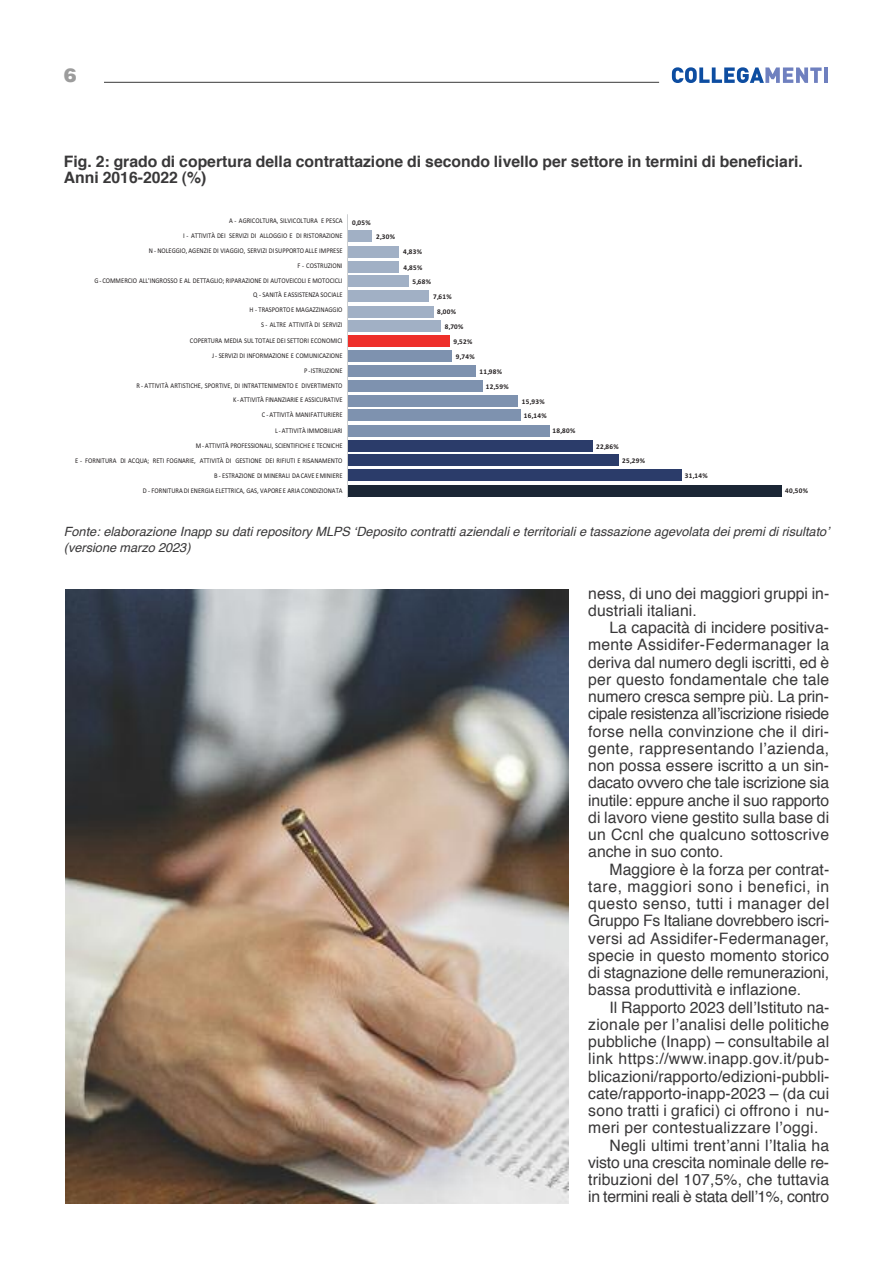
<style>
.page{position:relative;width:893px;height:1263px;background:#fff}
.page>*{position:absolute;margin:0;border:0;box-sizing:border-box;transform-origin:0 0}
.t1{font:900 19.5px "Helvetica";color:#9c9c9c}
.t2{font:15.75px/17.2px "Helvetica";letter-spacing:.005em;color:#393839;text-align:justify}
.t3{font:700 15.75px/15.8px "Helvetica";color:#393839}
.t4{font:15.75px "Helvetica";letter-spacing:-.02em;color:#393839}
.t5{font:15.75px "Helvetica";letter-spacing:.025em;color:#393839}
.t6{font:italic 12.75px/15.8px "Helvetica";color:#393839}
.t7{font:7.2px/15px "Calibri";color:#231f20;text-align:right;scale:.9 1}
.t8{font:700 7.2px "Calibri";letter-spacing:.05em;color:#231f20}
</style>
<div class="page">
<hr style="left:85px;top:82px;width:574px;height:1px;background:#393839">
<div style="left:64px;top:61px;width:40px;height:40px;background:#fff"></div>
<svg style="left:672px;top:67px;width:150px;height:16px"></svg>
<hr style="left:824px;top:67px;width:4px;height:16px;background:#6f80bf">
<div style="left:347px;top:485px;width:435px;height:12px;background:#1b2635"></div>
<div style="left:347px;top:469px;width:334px;height:12px;background:#2b3c6a"></div>
<div style="left:347px;top:454px;width:272px;height:12px;background:#2b3c6a"></div>
<div style="left:347px;top:440px;width:245px;height:12px;background:#2b3c6a"></div>
<div style="left:347px;top:425px;width:202px;height:12px;background:#7e92af"></div>
<div style="left:347px;top:409px;width:173px;height:12px;background:#7e92af"></div>
<div style="left:347px;top:395px;width:171px;height:12px;background:#7e92af"></div>
<div style="left:347px;top:380px;width:135px;height:12px;background:#7e92af"></div>
<div style="left:347px;top:365px;width:129px;height:12px;background:#7e92af"></div>
<div style="left:347px;top:350px;width:105px;height:12px;background:#7e92af"></div>
<div style="left:347px;top:335px;width:102px;height:12px;background:#ee2f2a"></div>
<div style="left:347px;top:320px;width:94px;height:12px;background:#a1b0c5"></div>
<div style="left:347px;top:306px;width:86px;height:12px;background:#a1b0c5"></div>
<div style="left:347px;top:290px;width:82px;height:12px;background:#a1b0c5"></div>
<div style="left:347px;top:275px;width:62px;height:12px;background:#a1b0c5"></div>
<div style="left:347px;top:261px;width:52px;height:12px;background:#a1b0c5"></div>
<div style="left:347px;top:246px;width:52px;height:12px;background:#a1b0c5"></div>
<div style="left:347px;top:230px;width:25px;height:12px;background:#a1b0c5"></div>
<hr style="left:347px;top:214px;width:1px;height:284px;background:#cfd1d2">
<img style="left:65px;top:590px;width:503px;height:613px">
<p class="t1" style="left:64px;top:61px;width:15px">6</p>
<p class="t3" style="left:64px;top:155px;width:741px">Fig. 2: grado di copertura della contrattazione di secondo livello per settore in termini di beneficiari.<br>Anni 2016-2022 (%)</p>
<p class="t7" style="left:229px;top:214px;width:128px">A - AGRICOLTURA, SILVICOLTURA E PESCA</p>
<p class="t8" style="left:352px;top:218px;width:20px">0,05%</p>
<p class="t7" style="left:95px;top:229px;width:277px">I - ATTIVITÀ DEI SERVIZI DI ALLOGGIO E DI RISTORAZIONE<br>N - NOLEGGIO, AGENZIE DI VIAGGIO, SERVIZI DI SUPPORTOALLE IMPRESE<br>F - COSTRUZIONI<br>G- COMMERCIO ALL'INGROSSO E AL DETTAGLIO; RIPARAZIONE DI AUTOVEICOLI E MOTOCICLI Q - SANITÀ E ASSISTENZA SOCIALE<br>H - TRASPORTO E MAGAZZINAGGIO<br>S - ALTRE ATTIVITÀ DI SERVIZI</p>
<p class="t7" style="left:75px;top:334px;width:299px">COPERTURA MEDIA SUL TOTALE DEI SETTORI ECONOMICI<br>J - SERVIZI DI INFORMAZIONE E COMUNICAZIONE<br>P - ISTRUZIONE<br>R - ATTIVITÀ ARTISTICHE, SPORTIVE, DI INTRATTENIMENTO E DIVERTIMENTO<br>K - ATTIVITÀ FINANZIARIE E ASSICURATIVE<br>C - ATTIVITÀ MANIFATTURIERE<br>L - ATTIVITÀ IMMOBILIARI<br>M- ATTIVITÀ PROFESSIONALI, SCIENTIFICHE E TECNICHE<br>E - FORNITURA DI ACQUA; RETI FOGNARIE, ATTIVITÀ DI GESTIONE DEI RIFIUTI E RISANAMENTO B - ESTRAZIONE DI MINERALI DACAVE EMINIERE</p>
<p class="t7" style="left:143px;top:483px;width:224px">D - FORNITURA DI ENERGIA ELETTRICA, GAS, VAPORE E ARIA CONDIZIONATA</p>
<p class="t8" style="left:376px;top:232px;width:20px">2,30%</p>
<p class="t8" style="left:403px;top:247px;width:20px">4,83%</p>
<p class="t8" style="left:403px;top:263px;width:20px">4,85%</p>
<p class="t8" style="left:412px;top:277px;width:20px">5,68%</p>
<p class="t8" style="left:433px;top:292px;width:20px">7,61%</p>
<p class="t8" style="left:437px;top:307px;width:20px">8,00%</p>
<p class="t8" style="left:445px;top:322px;width:20px">8,70%</p>
<p class="t8" style="left:454px;top:337px;width:20px">9,52%</p>
<p class="t8" style="left:456px;top:352px;width:20px">9,74%</p>
<p class="t8" style="left:479px;top:366px;width:24px">11,98%</p>
<p class="t8" style="left:486px;top:382px;width:24px">12,59%</p>
<p class="t8" style="left:522px;top:397px;width:24px">15,93%</p>
<p class="t8" style="left:524px;top:411px;width:24px">16,14%</p>
<p class="t8" style="left:552px;top:426px;width:24px">18,80%</p>
<p class="t8" style="left:596px;top:442px;width:24px">22,86%</p>
<p class="t8" style="left:622px;top:456px;width:24px">25,29%</p>
<p class="t8" style="left:685px;top:471px;width:24px">31,14%</p>
<p class="t8" style="left:785px;top:486px;width:24px">40,50%</p>
<p class="t6" style="left:64px;top:525px;width:767px">Fonte: elaborazione Inapp su dati repository MLPS ‘Deposito contratti aziendali e territoriali e tassazione agevolata dei premi di risultato’ (versione marzo 2023)</p>
<p class="t2" style="left:588px;top:586px;width:243px">ness, di uno dei maggiori gruppi in&shy;dustriali italiani.</p>
<p class="t2" style="left:588px;top:620px;width:242px;text-indent:21px">La capacità di incidere positiva&shy;mente Assidifer-Federmanager la deriva dal numero degli iscritti, ed è per questo fondamentale che tale numero cresca sempre più. La prin&shy;cipale resistenza all’iscrizione risiede forse nella convinzione che il diri&shy;gente, rappresentando l’azienda, non possa essere iscritto a un sin&shy;dacato ovvero che tale iscrizione sia inutile: eppure anche il suo rapporto di lavoro viene gestito sulla base di un Ccnl che qualcuno sottoscrive anche in suo conto.</p>
<p class="t2" style="left:588px;top:862px;width:243px;text-indent:21px">Maggiore è la forza per contrat&shy;tare, maggiori sono i benefici, in questo senso, tutti i manager del Gruppo Fs Italiane dovrebbero iscri&shy;versi ad Assidifer-Federmanager, specie in questo momento storico di stagnazione delle remunerazioni, bassa produttività e inflazione.</p>
<p class="t2" style="left:609px;top:1000px;width:222px">Il Rapporto 2023 dell’Istituto na-</p>
<p class="t2" style="left:588px;top:1017px;width:242px">zionale per l’analisi delle politiche</p>
<p class="t2" style="left:588px;top:1034px;width:242px">pubbliche (Inapp) – consultabile al</p>
<p class="t5" style="left:588px;top:1052px;width:243px">link https://www.inapp.gov.it/pub-</p>
<p class="t2" style="left:588px;top:1069px;width:243px">blicazioni/rapporto/edizioni-pubbli-</p>
<p class="t2" style="left:588px;top:1086px;width:242px">cate/rapporto-inapp-2023 – (da cui</p>
<p class="t2" style="left:588px;top:1103px;width:243px">sono tratti i grafici) ci offrono i nu-</p>
<p class="t2" style="left:588px;top:1120px;width:232px">meri per contestualizzare l’oggi.</p>
<p class="t2" style="left:609px;top:1138px;width:221px">Negli ultimi trent’anni l’Italia ha</p>
<p class="t2" style="left:588px;top:1155px;width:242px">visto una crescita nominale delle re-</p>
<p class="t2" style="left:588px;top:1172px;width:242px">tribuzioni del 107,5%, che tuttavia</p>
<p class="t4" style="left:588px;top:1190px;width:242px">in termini reali è stata dell’1%, contro</p>
</div>
